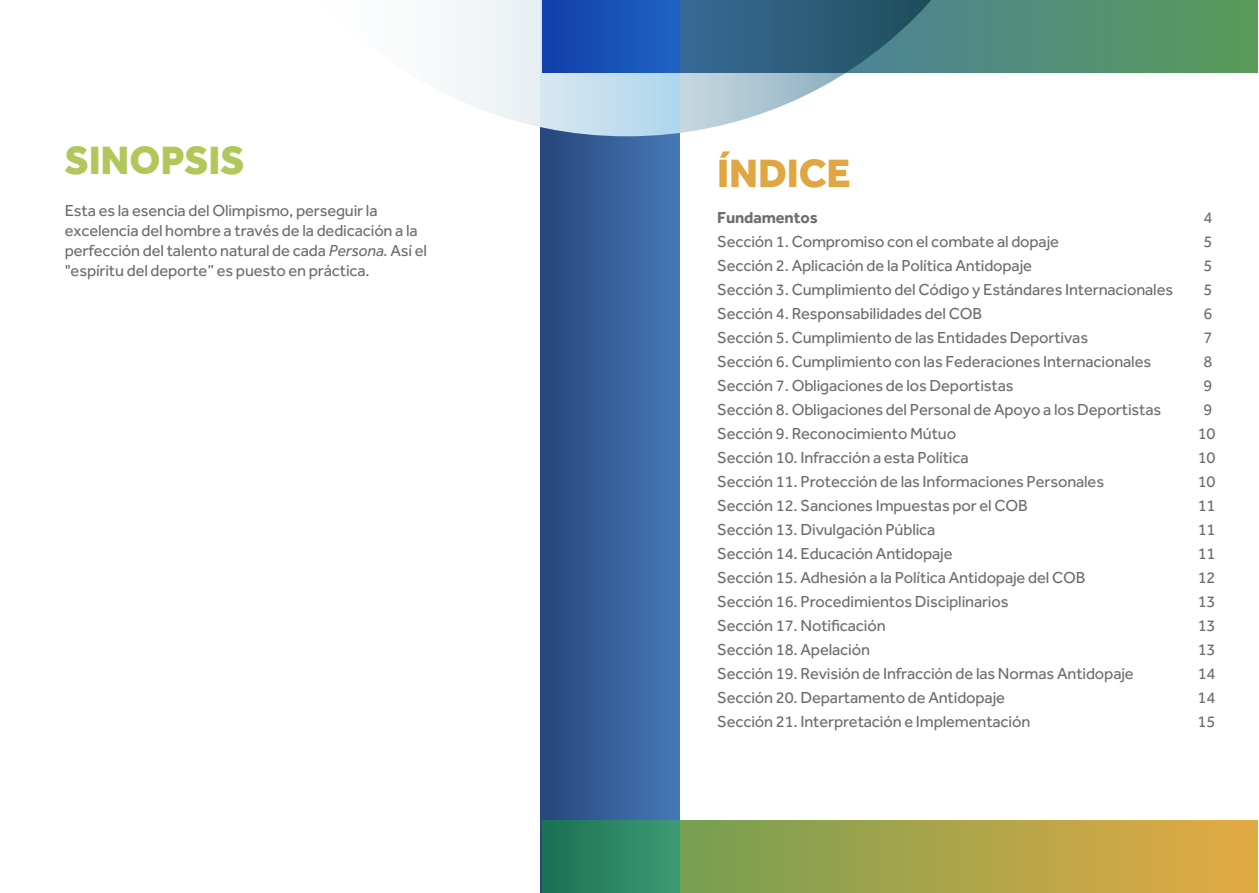
<style>
.page{position:relative;width:1259px;height:893px;background:#fff}
.page>*{position:absolute;margin:0;border:0;box-sizing:border-box;transform-origin:0 0}
.t1{font:800 40.65px "Effra";letter-spacing:-.005em;color:#b2c759}
.t2{font:800 40.65px "Effra";letter-spacing:-.005em;color:#e0a641}
.t3{font:16.5px/19.8px "Effra";letter-spacing:-.01em;color:#6d6d70}
.t4{font:700 16.5px "Effra";letter-spacing:-.01em;color:#6d6d70}
.s1{font-style:italic}
</style>
<div class="page">
<svg style="left:450px;top:0;width:584px;height:136px"></svg>
<svg style="left:679px;top:0;width:578px;height:72px"></svg>
<svg style="left:679px;top:821px;width:578px;height:72px"></svg>
<svg style="left:540px;top:0;width:139px;height:893px"></svg>
<h1 class="t1" style="left:65px;top:136px;width:181px">SINOPSIS</h1>
<p class="t3" style="left:65px;top:201px;width:364px">Esta es la esencia del Olimpismo, perseguir la excelencia del hombre a través de la dedicación a la perfección del talento natural de cada <span class="s1">Persona.</span> Así el "espíritu del deporte” es puesto en práctica.</p>
<h1 class="t2" style="left:717px;top:148px;width:135px">ÍNDICE</h1>
<p class="t4" style="left:717px;top:207px;width:102px">Fundamentos</p>
<p class="t3" style="left:1203px;top:207px;width:10px">4</p>
<p class="t3" style="left:717px;top:231px;width:343px">Sección 1. Compromiso con el combate al dopaje</p>
<p class="t3" style="left:1203px;top:231px;width:10px">5</p>
<p class="t3" style="left:717px;top:255px;width:316px">Sección 2. Aplicación de la Política Antidopaje</p>
<p class="t3" style="left:1203px;top:255px;width:10px">5</p>
<p class="t3" style="left:717px;top:279px;width:457px">Sección 3. Cumplimiento del Código y Estándares Internacionales</p>
<p class="t3" style="left:1203px;top:279px;width:10px">5</p>
<p class="t3" style="left:717px;top:303px;width:266px">Sección 4. Responsabilidades del COB</p>
<p class="t3" style="left:1203px;top:303px;width:10px">6</p>
<p class="t3" style="left:717px;top:327px;width:372px">Sección 5. Cumplimiento de las Entidades Deportivas</p>
<p class="t3" style="left:1203px;top:327px;width:10px">7</p>
<p class="t3" style="left:717px;top:351px;width:435px">Sección 6. Cumplimiento con las Federaciones Internacionales</p>
<p class="t3" style="left:1203px;top:351px;width:10px">8</p>
<p class="t3" style="left:717px;top:375px;width:298px">Sección 7. Obligaciones de los Deportistas</p>
<p class="t3" style="left:1203px;top:375px;width:10px">9</p>
<p class="t3" style="left:717px;top:399px;width:445px">Sección 8. Obligaciones del Personal de Apoyo a los Deportistas</p>
<p class="t3" style="left:1203px;top:399px;width:10px">9</p>
<p class="t3" style="left:717px;top:423px;width:240px">Sección 9. Reconocimiento Mútuo</p>
<p class="t3" style="left:1197px;top:423px;width:19px">10</p>
<p class="t3" style="left:717px;top:447px;width:253px">Sección 10. Infracción a esta Política</p>
<p class="t3" style="left:1197px;top:447px;width:19px">10</p>
<p class="t3" style="left:717px;top:471px;width:388px">Sección 11. Protección de las Informaciones Personales</p>
<p class="t3" style="left:1197px;top:471px;width:19px">10</p>
<p class="t3" style="left:717px;top:495px;width:312px">Sección 12. Sanciones Impuestas por el COB</p>
<p class="t3" style="left:1197px;top:495px;width:19px">11</p>
<p class="t3" style="left:717px;top:519px;width:220px">Sección 13. Divulgación Pública</p>
<p class="t3" style="left:1197px;top:519px;width:19px">11</p>
<p class="t3" style="left:717px;top:543px;width:237px">Sección 14. Educación Antidopaje</p>
<p class="t3" style="left:1197px;top:543px;width:19px">11</p>
<p class="t3" style="left:717px;top:567px;width:370px">Sección 15. Adhesión a la Política Antidopaje del COB</p>
<p class="t3" style="left:1197px;top:567px;width:19px">12</p>
<p class="t3" style="left:717px;top:592px;width:293px">Sección 16. Procedimientos Disciplinarios</p>
<p class="t3" style="left:1197px;top:592px;width:19px">13</p>
<p class="t3" style="left:717px;top:616px;width:170px">Sección 17. Notificación</p>
<p class="t3" style="left:1197px;top:616px;width:19px">13</p>
<p class="t3" style="left:717px;top:640px;width:154px">Sección 18. Apelación</p>
<p class="t3" style="left:1197px;top:640px;width:19px">13</p>
<p class="t3" style="left:717px;top:664px;width:418px">Sección 19. Revisión de Infracción de las Normas Antidopaje</p>
<p class="t3" style="left:1197px;top:664px;width:19px">14</p>
<p class="t3" style="left:717px;top:688px;width:289px">Sección 20. Departamento de Antidopaje</p>
<p class="t3" style="left:1197px;top:688px;width:19px">14</p>
<p class="t3" style="left:717px;top:712px;width:314px">Sección 21. Interpretación e Implementación</p>
<p class="t3" style="left:1197px;top:712px;width:19px">15</p>
</div>
